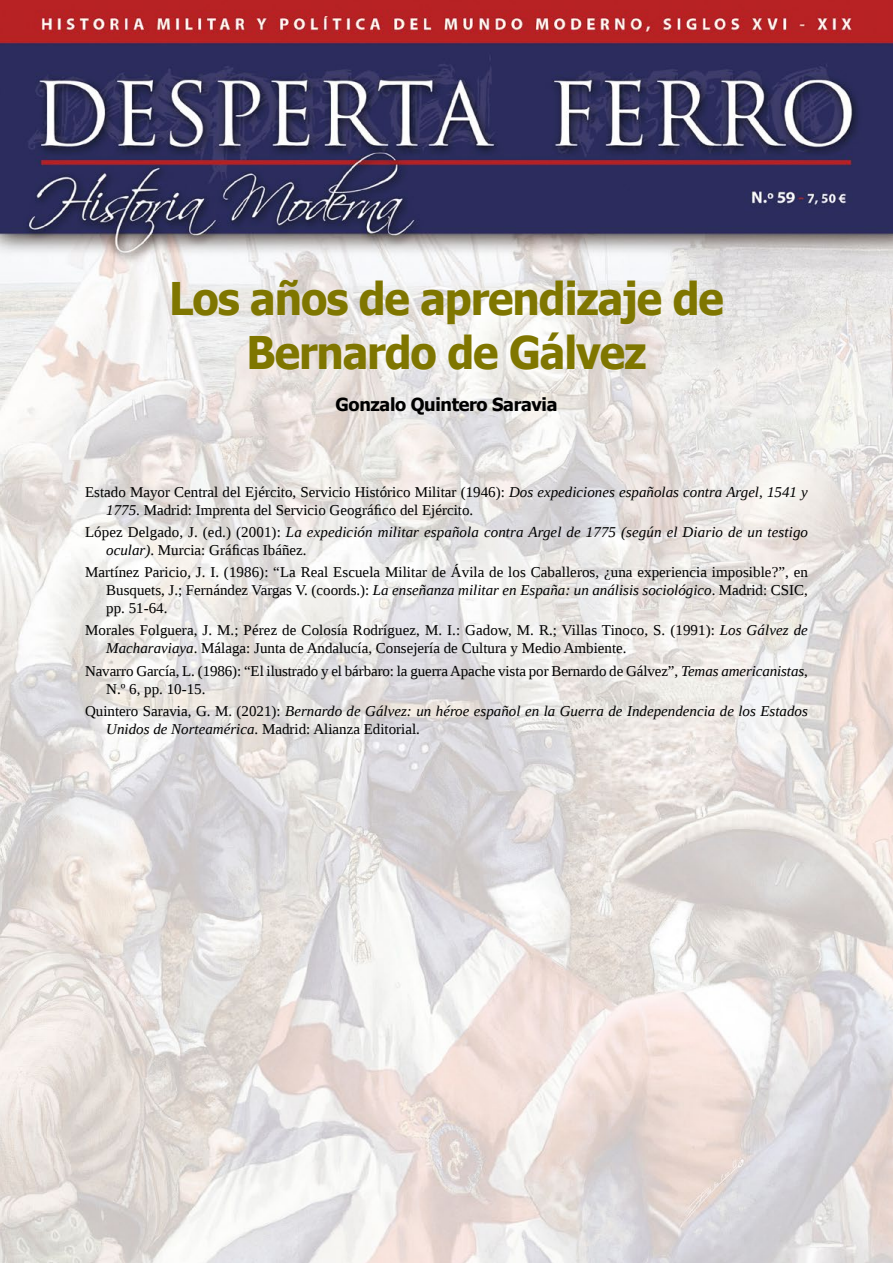
<style>
.page{position:relative;width:893px;height:1263px;background:#fff}
.page>*{position:absolute;margin:0;border:0;box-sizing:border-box;transform-origin:0 0}
.t1{font:700 45px/54px "Tahoma";letter-spacing:-.025em;color:#7f7600;text-align:center;scale:.95 1}
.t2{font:700 18px "Tahoma";letter-spacing:-.02em;color:#000}
.t3{font:15px/18px "Liberation Serif";color:#000}
.t4{font:italic 15px/18px "Liberation Serif";letter-spacing:.005em;color:#000}
.s1{font-style:italic}
.s2{font-style:normal}
</style>
<div class="page">
<img style="left:0;top:0;width:893px;height:1263px">
<h1 class="t1" style="left:169px;top:274px;width:585px">Los años de aprendizaje de<br>Bernardo de Gálvez</h1>
<p class="t2" style="left:336px;top:391px;width:223px">Gonzalo Quintero Saravia</p>
<p class="t3" style="left:106px;top:482px;width:703px;text-indent:-21px">Estado Mayor Central del Ejército, Servicio Histórico Militar (1946): <span class="s1">Dos expediciones españolas contra Argel, 1541 y<br>1775</span>. Madrid: Imprenta del Servicio Geográfico del Ejército.</p>
<p class="t4" style="left:106px;top:523px;width:703px;text-indent:-21px"><span class="s2">López Delgado, J. (ed.) (2001):</span> La expedición militar española contra Argel de 1775 (según el Diario de un testigo ocular)<span class="s2">. Murcia: Gráficas Ibáñez.</span></p>
<p class="t3" style="left:106px;top:563px;width:703px;text-align:justify;text-indent:-21px">Martínez Paricio, J. I. (1986): “La Real Escuela Militar de Ávila de los Caballeros, ¿una experiencia imposible?”, en Busquets, J.; Fernández Vargas V. (coords.): <span class="s1">La enseñanza militar en España: un análisis sociológico</span>. Madrid: CSIC, pp. 51-64.</p>
<p class="t3" style="left:106px;top:621px;width:703px;text-indent:-21px">Morales Folguera, J. M.; Pérez de Colosía Rodríguez, M. I.: Gadow, M. R.; Villas Tinoco, S. (1991): <span class="s1">Los Gálvez de<br>Macharaviaya</span>. Málaga: Junta de Andalucía, Consejería de Cultura y Medio Ambiente.</p>
<p class="t3" style="left:106px;top:661px;width:703px;text-indent:-21px">Navarro García, L. (1986): “El ilustrado y el bárbaro: la guerra Apache vista por Bernardo de Gálvez”, <span class="s1">Temas americanistas</span>,<br>N.º 6, pp. 10-15.</p>
<p class="t4" style="left:106px;top:702px;width:703px;text-indent:-21px"><span class="s2">Quintero Saravia, G. M. (2021):</span> Bernardo de Gálvez: un héroe español en la Guerra de Independencia de los Estados<br>Unidos de Norteamérica<span class="s2">. Madrid: Alianza Editorial.</span></p>
</div>
